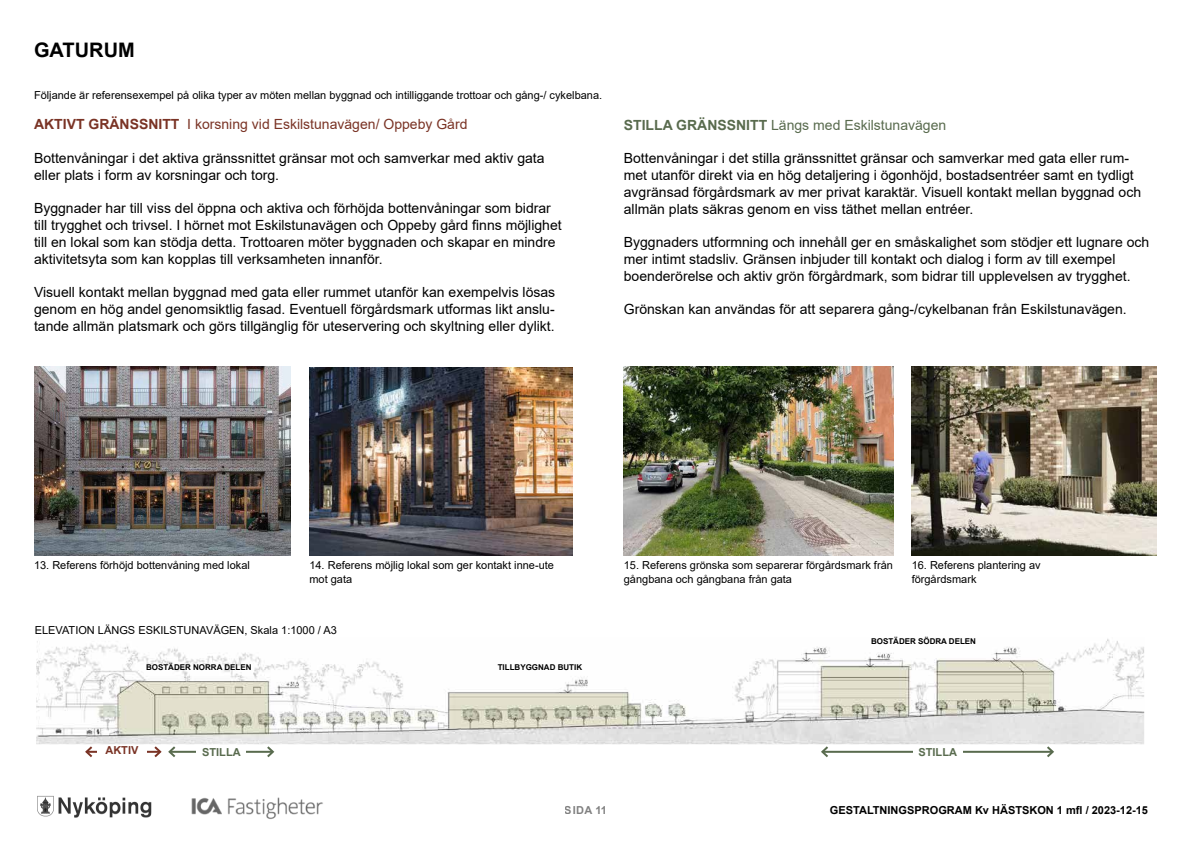
<style>
.page{position:relative;width:1191px;height:842px;background:#fff}
.page>*{position:absolute;margin:0;border:0;box-sizing:border-box;transform-origin:0 0}
.t1{font:700 20px "Arial";color:#000}
.t2{font:14px/16.8px "Arial";color:#000}
.t3{font:14px "Arial";color:#7a3325}
.t4{font:14px "Arial";color:#596b4e}
.t5{font:11px/13.2px "Arial";color:#000}
.t6{font:700 11px "Arial";color:#000}
.t7{font:700 11px "Arial";color:#596b4e}
.t8{font:700 11px "Arial";color:#7a3325}
.t9{font:700 8px "Arial";color:#000}
.s1{font-weight:700}
</style>
<div class="page">
<img style="left:309px;top:367px;width:264px;height:189px">
<img style="left:34px;top:367px;width:257px;height:189px">
<img style="left:624px;top:367px;width:269px;height:189px">
<img style="left:911px;top:367px;width:245px;height:189px">
<hr style="left:87px;top:751px;width:73px;height:2px;background:#7a3325">
<svg style="left:85px;top:746px;width:9px;height:12px"></svg>
<div style="left:97px;top:746px;width:50px;height:18px;background:#fff"></div>
<hr style="left:170px;top:751px;width:103px;height:2px;background:#596b4e">
<svg style="left:152px;top:746px;width:25px;height:12px"></svg>
<svg style="left:265px;top:746px;width:10px;height:12px"></svg>
<hr style="left:822px;top:751px;width:230px;height:2px;background:#596b4e">
<svg style="left:821px;top:746px;width:9px;height:12px"></svg>
<svg style="left:1044px;top:746px;width:10px;height:12px"></svg>
<div style="left:196px;top:748px;width:50px;height:15px;background:#fff"></div>
<div style="left:912px;top:748px;width:50px;height:15px;background:#fff"></div>
<img style="left:36px;top:639px;width:1108px;height:105px">
<img style="left:37px;top:795px;width:115px;height:23px">
<img style="left:191px;top:797px;width:132px;height:22px">
<h1 class="t1" style="left:34px;top:36px;width:102px">GATURUM</h1>
<p class="t5" style="left:34px;top:88px;width:569px">Följande är referensexempel på olika typer av möten mellan byggnad och intilliggande trottoar och gång-/ cykelbana.</p>
<p class="t3" style="left:34px;top:115px;width:435px"><span class="s1">AKTIVT GRÄNSSNITT</span> I korsning vid Eskilstunavägen/ Oppeby Gård</p>
<p class="t2" style="left:34px;top:149px;width:512px">Bottenvåningar i det aktiva gränssnittet gränsar mot och samverkar med aktiv gata eller plats i form av korsningar och torg.</p>
<p class="t2" style="left:34px;top:200px;width:529px">Byggnader har till viss del öppna och aktiva och förhöjda bottenvåningar som bidrar till trygghet och trivsel. I hörnet mot Eskilstunavägen och Oppeby gård finns möjlighet till en lokal som kan stödja detta. Trottoaren möter byggnaden och skapar en mindre aktivitetsyta som kan kopplas till verksamheten innanför.</p>
<p class="t2" style="left:34px;top:284px;width:523px;text-align:justify">Visuell kontakt mellan byggnad med gata eller rummet utanför kan exempelvis lösas genom en hög andel genomsiktlig fasad. Eventuell förgårdsmark utformas likt anslu&shy;tande allmän platsmark och görs tillgänglig för uteservering och skyltning eller dylikt.</p>
<p class="t4" style="left:624px;top:115px;width:324px"><span class="s1">STILLA GRÄNSSNITT</span> Längs med Eskilstunavägen</p>
<p class="t2" style="left:624px;top:150px;width:519px">Bottenvåningar i det stilla gränssnittet gränsar och samverkar med gata eller rum&shy;met utanför direkt via en hög detaljering i ögonhöjd, bostadsentréer samt en tydligt avgränsad förgårdsmark av mer privat karaktär. Visuell kontakt mellan byggnad och allmän plats säkras genom en viss täthet mellan entréer.</p>
<p class="t2" style="left:624px;top:234px;width:527px">Byggnaders utformning och innehåll ger en småskalighet som stödjer ett lugnare och mer intimt stadsliv. Gränsen inbjuder till kontakt och dialog i form av till exempel boenderörelse och aktiv grön förgårdmark, som bidrar till upplevelsen av trygghet.</p>
<p class="t2" style="left:624px;top:301px;width:504px">Grönskan kan användas för att separera gång-/cykelbanan från Eskilstunavägen.</p>
<p class="t5" style="left:34px;top:559px;width:217px">13. Referens förhöjd bottenvåning med lokal</p>
<p class="t5" style="left:624px;top:559px;width:270px">15. Referens grönska som separerar förgårdsmark från gångbana och gångbana från gata</p>
<p class="t5" style="left:309px;top:559px;width:246px">14. Referens möjlig lokal som ger kontakt inne-ute mot gata</p>
<p class="t5" style="left:911px;top:559px;width:131px">16. Referens plantering av förgårdsmark</p>
<p class="t5" style="left:35px;top:623px;width:304px">ELEVATION LÄNGS ESKILSTUNAVÄGEN, Skala 1:1000 / A3</p>
<p class="t9" style="left:146px;top:662px;width:107px">BOSTÄDER NORRA DELEN</p>
<p class="t9" style="left:497px;top:662px;width:86px">TILLBYGGNAD BUTIK</p>
<p class="t9" style="left:871px;top:635px;width:107px">BOSTÄDER SÖDRA DELEN</p>
<p class="t8" style="left:105px;top:743px;width:35px">AKTIV</p>
<p class="t7" style="left:202px;top:744px;width:40px">STILLA</p>
<p class="t7" style="left:918px;top:744px;width:40px">STILLA</p>
<p class="t6" style="left:565px;top:802px;width:44px">SIDA 11</p>
<p class="t6" style="left:830px;top:802px;width:320px">GESTALTNINGSPROGRAM Kv HÄSTSKON 1 mfl / 2023-12-15</p>
</div>
